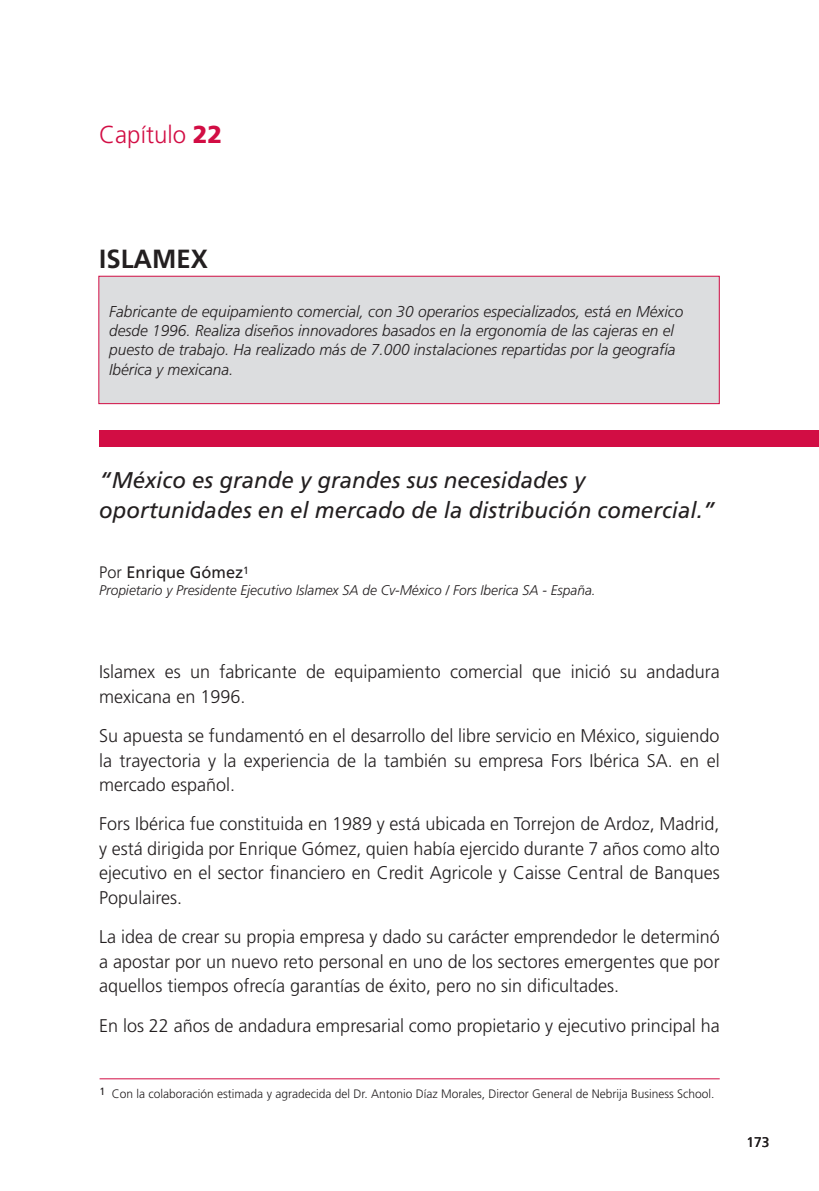
<style>
.page{position:relative;width:819px;height:1191px;background:#fff}
.page>*{position:absolute;margin:0;border:0;box-sizing:border-box;transform-origin:0 0}
.t1{font:700 26.25px "Frutiger LT";color:#231f20}
.t2{font:300 24.5px "Frutiger LT";color:#d20d44}
.t3{font:italic 22.75px/29.8px "Frutiger LT";color:#231f20}
.t4{font:300 18.38px/24.5px "Frutiger LT";color:#231f20;text-align:justify}
.t5{font:16.62px "Frutiger LT";color:#231f20}
.t6{font:italic 300 15.75px/19.2px "Frutiger LT";color:#231f20}
.t7{font:italic 300 14px "Frutiger LT";color:#231f20}
.t8{font:14px "Frutiger LT";color:#231f20}
.t9{font:300 12.25px "Frutiger LT";color:#231f20}
.s1{font-weight:900}
.s2{font-weight:300}
</style>
<div class="page">
<div style="left:99px;top:430px;width:720px;height:16px;background:#d20d44"></div>
<div style="left:99px;top:276px;width:620px;height:127px;background:#dcdddf"></div>
<div style="left:98px;top:276px;width:621px;height:128px;border:1px solid #d20d44"></div>
<hr style="left:100px;top:1078px;width:619px;height:1px;background:#d20d44">
<h2 class="t2" style="left:99px;top:121px;width:124px">Capítulo <span class="s1">22</span></h2>
<h1 class="t1" style="left:99px;top:243px;width:110px">ISLAMEX</h1>
<p class="t6" style="left:109px;top:302px;width:575px">Fabricante de equipamiento comercial, con 30 operarios especializados, está en México desde 1996. Realiza diseños innovadores basados en la ergonomía de las cajeras en el puesto de trabajo. Ha realizado más de 7.000 instalaciones repartidas por la geografía Ibérica y mexicana.</p>
<p class="t3" style="left:99px;top:465px;width:617px">“México es grande y grandes sus necesidades y oportunidades en el mercado de la distribución comercial.”</p>
<p class="t5" style="left:99px;top:562px;width:151px"><span class="s2">Por</span> Enrique Gómez<sup>1</sup></p>
<p class="t7" style="left:99px;top:582px;width:498px">Propietario y Presidente Ejecutivo Islamex SA de Cv-México / Fors Iberica SA - España.</p>
<p class="t4" style="left:99px;top:660px;width:622px">Islamex es un fabricante de equipamiento comercial que inició su andadura mexicana en 1996.</p>
<p class="t4" style="left:99px;top:723px;width:622px">Su apuesta se fundamentó en el desarrollo del libre servicio en México, siguiendo la trayectoria y la experiencia de la también su empresa Fors Ibérica SA. en el mercado español.</p>
<p class="t4" style="left:99px;top:812px;width:622px">Fors Ibérica fue constituida en 1989 y está ubicada en Torrejon de Ardoz, Madrid, y está dirigida por Enrique Gómez, quien había ejercido durante 7 años como alto ejecutivo en el sector financiero en Credit Agricole y Caisse Central de Banques Populaires.</p>
<p class="t4" style="left:99px;top:925px;width:622px">La idea de crear su propia empresa y dado su carácter emprendedor le determinó a apostar por un nuevo reto personal en uno de los sectores emergentes que por aquellos tiempos ofrecía garantías de éxito, pero no sin dificultades.</p>
<p class="t4" style="left:99px;top:1013px;width:622px">En los 22 años de andadura empresarial como propietario y ejecutivo principal ha</p>
<p class="t9" style="left:100px;top:1086px;width:616px"><sup>1</sup> Con la colaboración estimada y agradecida del Dr. Antonio Díaz Morales, Director General de Nebrija Business School.</p>
<p class="t8" style="left:746px;top:1133px;width:24px">173</p>
</div>
